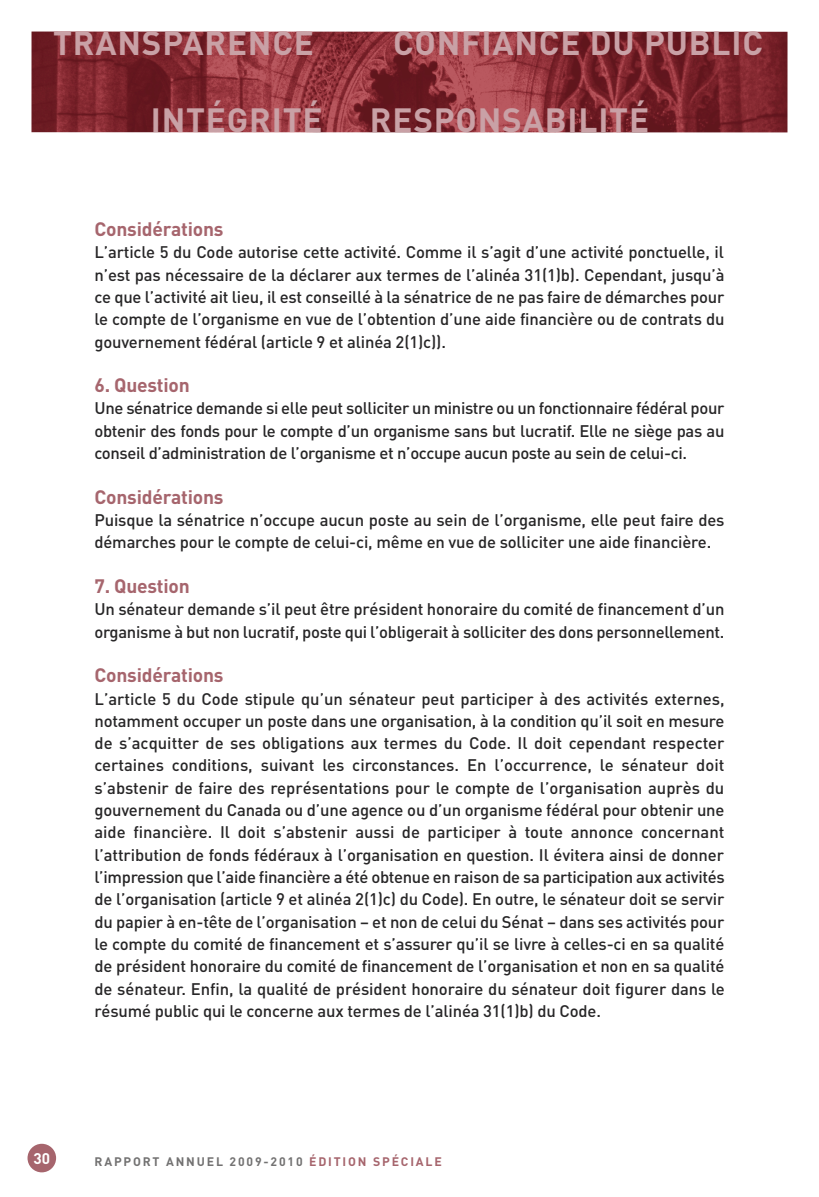
<style>
.page{position:relative;width:819px;height:1197px;background:#fff}
.page>*{position:absolute;margin:0;border:0;box-sizing:border-box;transform-origin:0 0}
.t1{font:700 33.25px "DIN";letter-spacing:.025em;color:#c9a1a6}
.t2{font:700 19.25px "DIN";letter-spacing:-.01em;color:#a6656d}
.t3{font:500 16.62px/22.2px "DIN";letter-spacing:-.01em;color:#272627;text-align:justify}
.t4{font:700 15.4px "DIN";color:#fff}
.t5{font:700 12.25px "DIN";letter-spacing:.15em;color:#737272}
.s1{color:#a6656d}
</style>
<div class="page">
<div style="left:28px;top:1144px;width:28px;height:28px;background:#a6656d;border-radius:50%"></div>
<img style="left:31px;top:32px;width:757px;height:100px">
<h1 class="t1" style="left:53px;top:25px;width:262px">TRANSPARENCE</h1>
<h1 class="t1" style="left:393px;top:25px;width:371px">CONFIANCE DU PUBLIC</h1>
<h1 class="t1" style="left:151px;top:101px;width:173px">INTÉGRITÉ</h1>
<h1 class="t1" style="left:370px;top:101px;width:281px">RESPONSABILITÉ</h1>
<p class="t2" style="left:94px;top:218px;width:131px">Considérations</p>
<p class="t3" style="left:94px;top:241px;width:632px">L’article 5 du Code autorise cette activité. Comme il s’agit d’une activité ponctuelle, il n’est pas nécessaire de la déclarer aux termes de l’alinéa 31(1)b). Cependant, jusqu’à ce que l’activité ait lieu, il est conseillé à la sénatrice de ne pas faire de démarches pour le compte de l’organisme en vue de l’obtention d’une aide financière ou de contrats du gouvernement fédéral (article 9 et alinéa 2(1)c)).</p>
<p class="t2" style="left:94px;top:374px;width:97px">6. Question</p>
<p class="t3" style="left:94px;top:398px;width:631px">Une sénatrice demande si elle peut solliciter un ministre ou un fonctionnaire fédéral pour obtenir des fonds pour le compte d’un organisme sans but lucratif. Elle ne siège pas au conseil d’administration de l’organisme et n’occupe aucun poste au sein de celui-ci.</p>
<p class="t2" style="left:94px;top:486px;width:131px">Considérations</p>
<p class="t3" style="left:94px;top:509px;width:632px">Puisque la sénatrice n’occupe aucun poste au sein de l’organisme, elle peut faire des démarches pour le compte de celui-ci, même en vue de solliciter une aide financière.</p>
<p class="t2" style="left:94px;top:575px;width:97px">7. Question</p>
<p class="t3" style="left:94px;top:598px;width:632px">Un sénateur demande s’il peut être président honoraire du comité de financement d’un organisme à but non lucratif, poste qui l’obligerait à solliciter des dons personnellement.</p>
<p class="t2" style="left:94px;top:664px;width:131px">Considérations</p>
<p class="t3" style="left:94px;top:688px;width:632px">L’article 5 du Code stipule qu’un sénateur peut participer à des activités externes, notamment occuper un poste dans une organisation, à la condition qu’il soit en mesure de s’acquitter de ses obligations aux termes du Code. Il doit cependant respecter certaines conditions, suivant les circonstances. En l’occurrence, le sénateur doit s’abstenir de faire des représentations pour le compte de l’organisation auprès du gouvernement du Canada ou d’une agence ou d’un organisme fédéral pour obtenir une aide financière. Il doit s’abstenir aussi de participer à toute annonce concernant l’attribution de fonds fédéraux à l’organisation en question. Il évitera ainsi de donner l’impression que l’aide financière a été obtenue en raison de sa participation aux activités de l’organisation (article 9 et alinéa 2(1)c) du Code). En outre, le sénateur doit se servir du papier à en-tête de l’organisation – et non de celui du Sénat – dans ses activités pour le compte du comité de financement et s’assurer qu’il se livre à celles-ci en sa qualité de président honoraire du comité de financement de l’organisation et non en sa qualité de sénateur. Enfin, la qualité de président honoraire du sénateur doit figurer dans le résumé public qui le concerne aux termes de l’alinéa 31(1)b) du Code.</p>
<p class="t4" style="left:34px;top:1149px;width:18px">30</p>
<p class="t5" style="left:94px;top:1154px;width:349px">RAPPORT ANNUEL 2009-2010 <span class="s1">ÉDITION SPÉCIALE</span></p>
</div>
